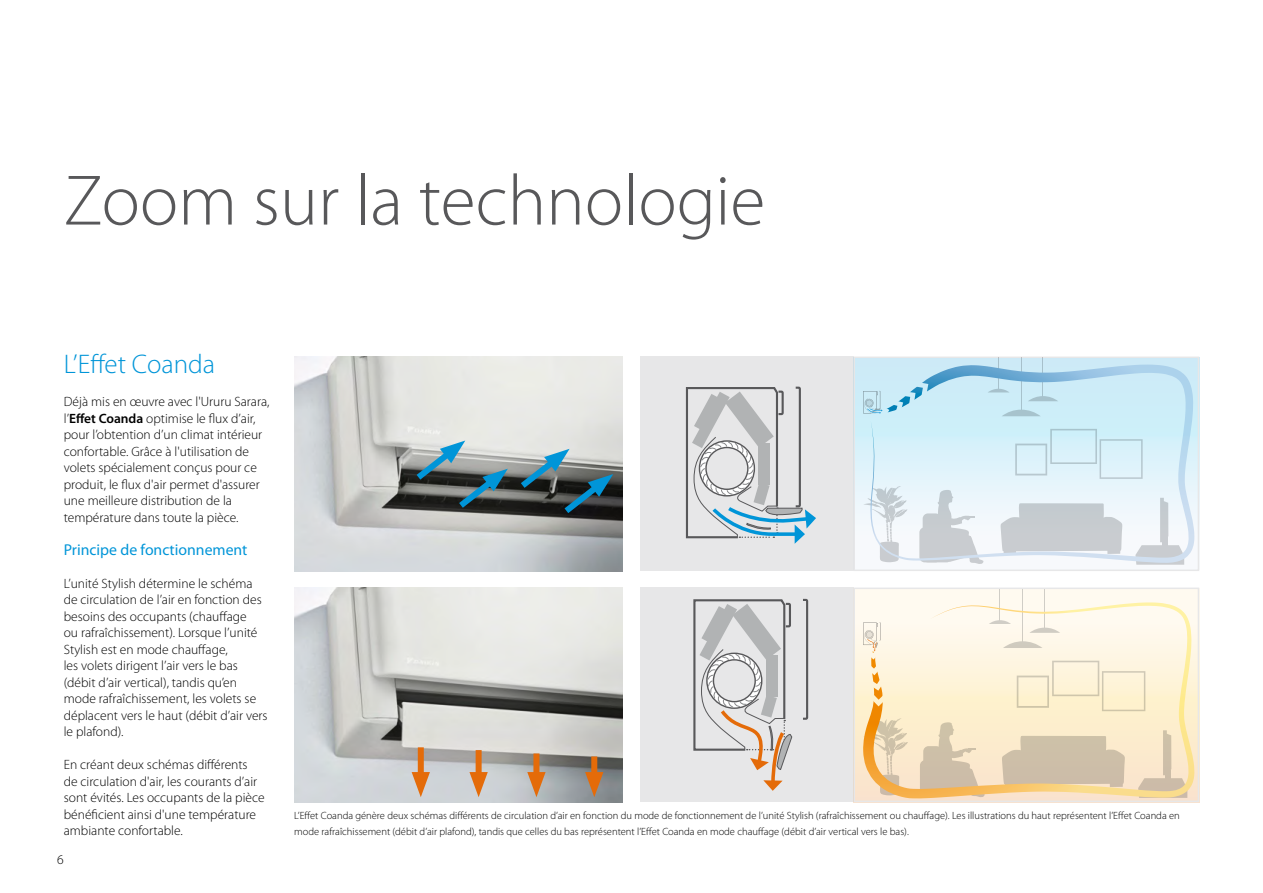
<style>
.page{position:relative;width:1263px;height:893px;background:#fff}
.page>*{position:absolute;margin:0;border:0;box-sizing:border-box;transform-origin:0 0}
.topic_headline_MS1{font:300 72px "Myriad Pro";color:#58585a}
.headline{font:300 27px "Myriad Pro";color:#0095d8}
.subheadline{font:15.75px "Myriad Pro";color:#0095d8}
.body_text{font:300 13.5px/16.5px "Myriad Pro";color:#000}
.t1{font:300 10.5px/16.5px "Myriad Pro";color:#000}
.s1{font-weight:600}
</style>
<div class="page">
<div style="left:640px;top:357px;width:213px;height:214px;background:#e7e7e8"></div>
<div style="left:640px;top:588px;width:213px;height:214px;background:#e7e7e8"></div>
<svg style="left:803px;top:598px;width:6px;height:122px"></svg>
<svg style="left:693px;top:599px;width:99px;height:192px"></svg>
<img style="left:294px;top:357px;width:329px;height:214px">
<svg style="left:410px;top:440px;width:98px;height:74px"></svg>
<svg style="left:514px;top:449px;width:99px;height:70px"></svg>
<img style="left:294px;top:588px;width:329px;height:214px">
<div style="left:418px;top:747px;width:6px;height:35px;background:#e46b09"></div>
<svg style="left:412px;top:772px;width:18px;height:25px"></svg>
<div style="left:476px;top:750px;width:6px;height:32px;background:#e46b09"></div>
<svg style="left:469px;top:772px;width:19px;height:25px"></svg>
<div style="left:533px;top:753px;width:6px;height:29px;background:#e46b09"></div>
<svg style="left:527px;top:772px;width:19px;height:25px"></svg>
<div style="left:591px;top:756px;width:6px;height:26px;background:#e46b09"></div>
<svg style="left:585px;top:772px;width:18px;height:25px"></svg>
<div style="left:853px;top:357px;width:345px;height:213px;background:linear-gradient(to bottom,#c3eaf7,#fcfbfd)"></div>
<svg style="left:863px;top:486px;width:7px;height:76px"></svg>
<svg style="left:1135px;top:563px;width:49px;height:2px"></svg>
<hr style="left:1021px;top:357px;width:1px;height:53px;background:#d0d1d2">
<hr style="left:998px;top:357px;width:1px;height:32px;background:#d0d1d2">
<hr style="left:1042px;top:357px;width:1px;height:39px;background:#d0d1d2">
<hr style="left:861px;top:386px;width:2px;height:30px;background:#fff">
<svg style="left:870px;top:365px;width:324px;height:198px"></svg>
<svg style="left:863px;top:382px;width:65px;height:39px"></svg>
<div style="left:853px;top:588px;width:345px;height:213px;background:linear-gradient(to bottom,#fffef1,#fae4c2)"></div>
<hr style="left:1022px;top:588px;width:1px;height:53px;background:#d0d1d2">
<hr style="left:1000px;top:588px;width:1px;height:32px;background:#d0d1d2">
<hr style="left:1044px;top:588px;width:1px;height:40px;background:#d0d1d2">
<hr style="left:861px;top:617px;width:2px;height:31px;background:#fff">
<svg style="left:863px;top:602px;width:332px;height:196px"></svg>
<svg style="left:863px;top:622px;width:24px;height:84px"></svg>
<div style="left:853px;top:588px;width:346px;height:214px;border:2px solid #e7e7e8"></div>
<svg style="left:685px;top:386px;width:131px;height:158px"></svg>
<p class="topic_headline_MS1" style="left:64px;top:161px;width:703px">Zoom sur la technologie</p>
<p class="headline" style="left:64px;top:349px;width:153px">L’Effet Coanda</p>
<p class="body_text" style="left:64px;top:394px;width:207px">Déjà mis en œuvre avec l'Ururu Sarara, l’<span class="s1">Effet Coanda</span> optimise le flux d’air, pour l’obtention d’un climat intérieur confortable. Grâce à l'utilisation de volets spécialement conçus pour ce produit, le flux d'air permet d'assurer une meilleure distribution de la température dans toute la pièce.</p>
<p class="subheadline" style="left:64px;top:540px;width:185px">Principe de fonctionnement</p>
<p class="body_text" style="left:64px;top:575px;width:205px">L’unité Stylish détermine le schéma de circulation de l’air en fonction des besoins des occupants (chauffage<br>ou rafraîchissement). Lorsque l’unité Stylish est en mode chauffage,<br>les volets dirigent l’air vers le bas (débit d’air vertical), tandis qu’en mode rafraîchissement, les volets se déplacent vers le haut (débit d’air vers le plafond).</p>
<p class="body_text" style="left:64px;top:757px;width:202px">En créant deux schémas différents de circulation d'air, les courants d’air sont évités. Les occupants de la pièce bénéficient ainsi d'une température ambiante confortable.</p>
<p class="body_text" style="left:57px;top:851px;width:8px">6</p>
<p class="t1" style="left:294px;top:807px;width:887px">L’Effet Coanda génère deux schémas différents de circulation d’air en fonction du mode de fonctionnement de l’unité Stylish (rafraîchissement ou chauffage). Les illustrations du haut représentent l’Effet Coanda en mode rafraîchissement (débit d’air plafond), tandis que celles du bas représentent l’Effet Coanda en mode chauffage (débit d’air vertical vers le bas).</p>
</div>
